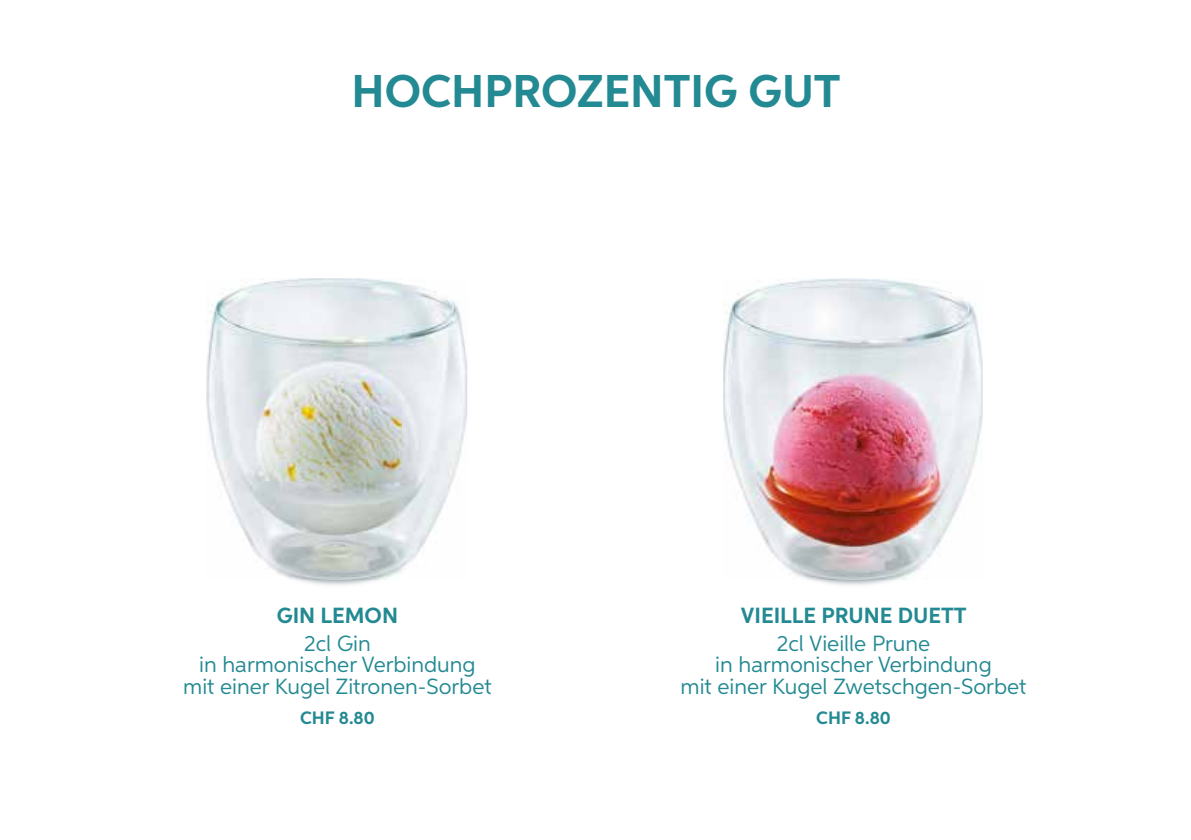
<style>
.page{position:relative;width:1191px;height:840px;background:#fff}
.page>*{position:absolute;margin:0;border:0;box-sizing:border-box;transform-origin:0 0}
.t1{font:700 46px "Aspira";color:#238992}
.t2{font:22px/21.6px "Aspira";color:#238992;text-align:center}
.t3{font:700 22px "Aspira";color:#238992}
.t4{font:700 18px "Aspira";color:#238992}
</style>
<div class="page">
<img style="left:207px;top:278px;width:260px;height:301px">
<img style="left:723px;top:278px;width:259px;height:301px">
<h1 class="t1" style="left:351px;top:63px;width:490px">HOCHPROZENTIG GUT</h1>
<p class="t3" style="left:277px;top:601px;width:123px">GIN LEMON</p>
<p class="t2" style="left:183px;top:631px;width:310px">2cl Gin<br>in harmonischer Verbindung mit einer Kugel Zitronen-Sorbet</p>
<p class="t4" style="left:300px;top:706px;width:76px">CHF 8.80</p>
<p class="t3" style="left:741px;top:601px;width:227px">VIEILLE PRUNE DUETT</p>
<p class="t2" style="left:680px;top:631px;width:347px">2cl Vieille Prune<br>in harmonischer Verbindung<br>mit einer Kugel Zwetschgen-Sorbet</p>
<p class="t4" style="left:816px;top:706px;width:76px">CHF 8.80</p>
</div>
